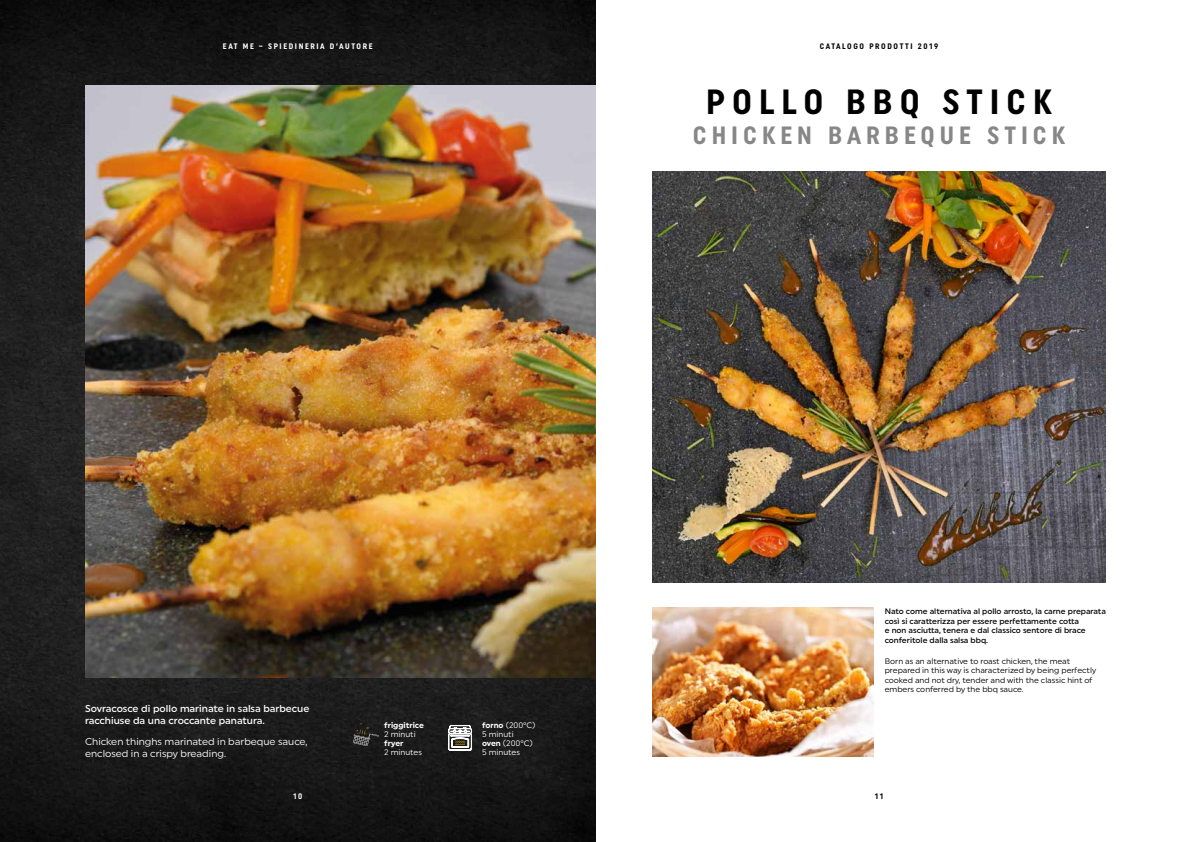
<style>
.page{position:relative;width:1191px;height:842px;background:#fff}
.page>*{position:absolute;margin:0;border:0;box-sizing:border-box;transform-origin:0 0}
.t1{font:700 35px "Uniform Condensed";letter-spacing:.2em;color:#000}
.t2{font:700 25px "Uniform Condensed";letter-spacing:.2em;color:#878787}
.t3{font:500 10px/12px "Uniform";color:#fff}
.t4{font:10px/12px "Uniform";color:#fff}
.t5{font:500 8px/9.6px "Uniform";color:#000}
.t6{font:8px/9.6px "Uniform";color:#000}
.t7{font:8px/9px "Uniform";color:#fff}
.t8{font:700 8px "Uniform Condensed";letter-spacing:.2em;color:#fff}
.t9{font:700 8px "Uniform Condensed";letter-spacing:.2em;color:#000}
.t10{font:700 8px "Uniform";color:#fff}
.s1{font-weight:700}
</style>
<div class="page">
<img style="left:0;top:0;width:595px;height:842px">
<img style="left:85px;top:85px;width:510px;height:592px">
<img style="left:652px;top:608px;width:221px;height:149px">
<img style="left:652px;top:172px;width:454px;height:411px">
<svg style="left:448px;top:725px;width:23px;height:25px"></svg>
<svg style="left:353px;top:723px;width:26px;height:23px"></svg>
<p class="t8" style="left:223px;top:41px;width:151px">EAT ME – SPIEDINERIA D’AUTORE</p>
<p class="t9" style="left:820px;top:41px;width:120px">CATALOGO PRODOTTI 2019</p>
<h1 class="t1" style="left:706px;top:80px;width:347px">POLLO BBQ STICK</h1>
<h2 class="t2" style="left:693px;top:120px;width:374px">CHICKEN BARBEQUE STICK</h2>
<p class="t3" style="left:85px;top:703px;width:226px">Sovracosce di pollo marinate in salsa barbecue racchiuse da una croccante panatura.</p>
<p class="t4" style="left:85px;top:735px;width:224px">Chicken thinghs marinated in barbeque sauce, enclosed in a crispy breading.</p>
<p class="t8" style="left:293px;top:792px;width:11px">10</p>
<p class="t10" style="left:384px;top:720px;width:41px">friggitrice</p>
<p class="t7" style="left:384px;top:729px;width:33px">2 minuti</p>
<p class="t10" style="left:384px;top:738px;width:21px">fryer</p>
<p class="t7" style="left:384px;top:747px;width:39px">2 minutes</p>
<p class="t7" style="left:482px;top:720px;width:55px"><span class="s1">forno</span> (200°C)<br>5 minuti<br><span class="s1">oven</span> (200°C)<br>5 minutes</p>
<p class="t5" style="left:884px;top:606px;width:223px">Nato come alternativa al pollo arrosto, la carne preparata così si caratterizza per essere perfettamente cotta<br>e non asciutta, tenera e dal classico sentore di brace conferitole dalla salsa bbq.</p>
<p class="t6" style="left:884px;top:656px;width:213px">Born as an alternative to roast chicken, the meat prepared in this way is characterized by being perfectly cooked and not dry, tender and with the classic hint of embers conferred by the bbq sauce.</p>
<p class="t9" style="left:875px;top:792px;width:10px">11</p>
</div>
